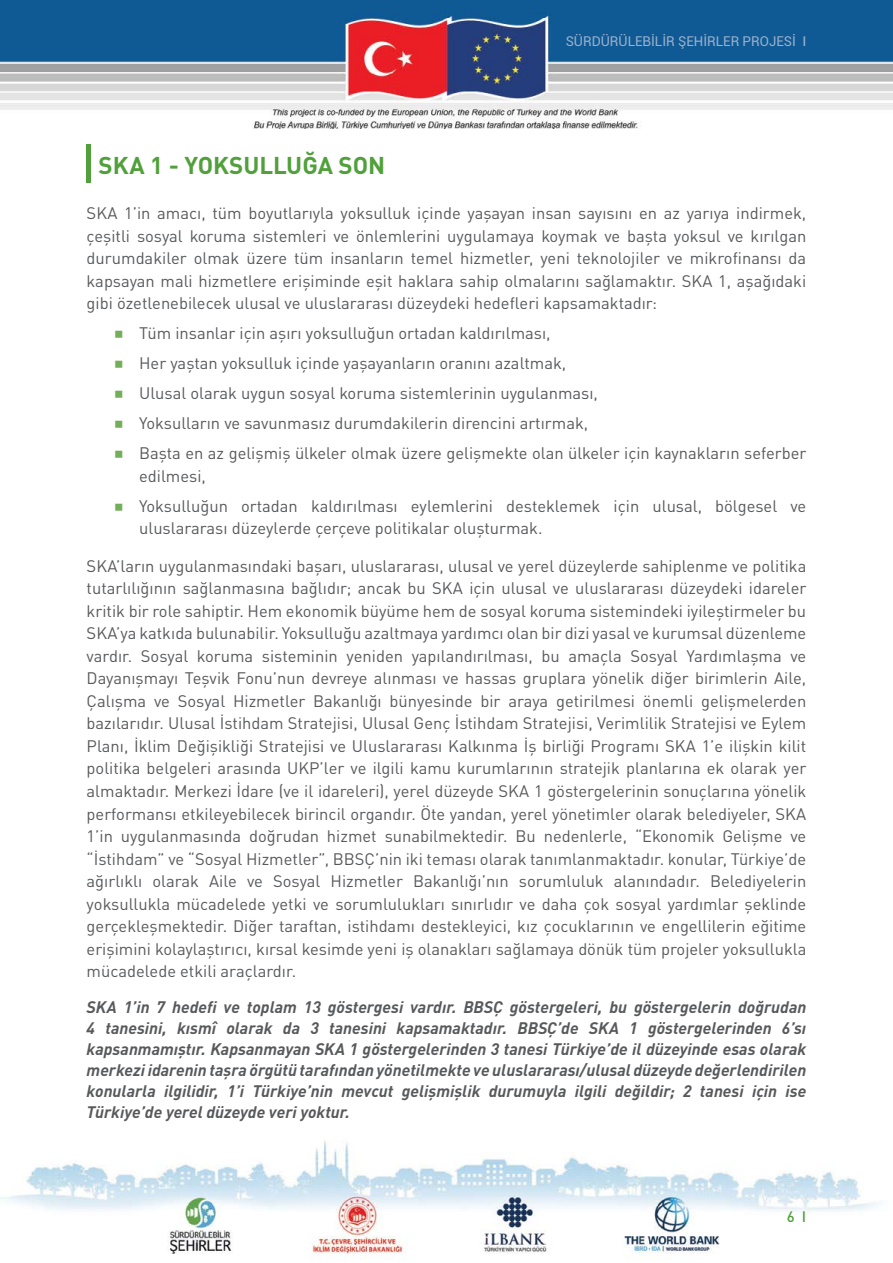
<style>
.page{position:relative;width:893px;height:1263px;background:#fff}
.page>*{position:absolute;margin:0;border:0;box-sizing:border-box;transform-origin:0 0}
.t1{font:700 24px "FFDIN";color:#51a03b}
.t2{font:16.5px/22.5px "FFDIN";color:#58595b;text-align:justify}
.t3{font:italic 700 16.5px/21px "FFDIN";color:#58595b;text-align:justify}
.t4{font:500 15px "FFDIN";color:#51a03b}
.t5{font:13.5px "Roboto";color:#9bb0cb}
.s1{font-family:"FFDIN";font-weight:500}
.s2{font-family:"Montserrat";font-size:18px;color:#73ae59}
</style>
<div class="page">
<img style="left:0;top:0;width:893px;height:129px">
<img style="left:0;top:1140px;width:881px;height:119px">
<hr style="left:87px;top:144px;width:4px;height:39px;background:#51a03b">
<p class="t5" style="left:566px;top:32px;width:242px">SÜRDÜRÜLEBİLİR ŞEHİRLER PROJESİ <span class="s1">I</span></p>
<h1 class="t1" style="left:99px;top:147px;width:288px">SKA 1 - YOKSULLUĞA SON</h1>
<p class="t2" style="left:87px;top:201px;width:721px">SKA 1’in amacı, tüm boyutlarıyla yoksulluk içinde yaşayan insan sayısını en az yarıya indirmek, çeşitli sosyal koruma sistemleri ve önlemlerini uygulamaya koymak ve başta yoksul ve kırılgan durumdakiler olmak üzere tüm insanların temel hizmetler, yeni teknolojiler ve mikrofinansı da kapsayan mali hizmetlere erişiminde eşit haklara sahip olmalarını sağlamaktır. SKA 1, aşağıdaki gibi özetlenebilecek ulusal ve uluslararası düzeydeki hedefleri kapsamaktadır:</p>
<p class="t2" style="left:114px;top:321px;width:438px"><span class="s2">■</span> Tüm insanlar için aşırı yoksulluğun ortadan kaldırılması,</p>
<p class="t2" style="left:114px;top:351px;width:454px"><span class="s2">■</span> Her yaştan yoksulluk içinde yaşayanların oranını azaltmak,</p>
<p class="t2" style="left:114px;top:381px;width:486px"><span class="s2">■</span> Ulusal olarak uygun sosyal koruma sistemlerinin uygulanması,</p>
<p class="t2" style="left:114px;top:411px;width:476px"><span class="s2">■</span> Yoksulların ve savunmasız durumdakilerin direncini artırmak,</p>
<p class="t2" style="left:139px;top:441px;width:669px;text-indent:-26px"><span class="s2">■</span> Başta en az gelişmiş ülkeler olmak üzere gelişmekte olan ülkeler için kaynakların seferber edilmesi,</p>
<p class="t2" style="left:139px;top:494px;width:669px;text-indent:-26px"><span class="s2">■</span> Yoksulluğun ortadan kaldırılması eylemlerini desteklemek için ulusal, bölgesel ve uluslararası düzeylerde çerçeve politikalar oluşturmak.</p>
<p class="t2" style="left:87px;top:554px;width:721px">SKA’ların uygulanmasındaki başarı, uluslararası, ulusal ve yerel düzeylerde sahiplenme ve politika tutarlılığının sağlanmasına bağlıdır; ancak bu SKA için ulusal ve uluslararası düzeydeki idareler kritik bir role sahiptir. Hem ekonomik büyüme hem de sosyal koruma sistemindeki iyileştirmeler bu SKA’ya katkıda bulunabilir. Yoksulluğu azaltmaya yardımcı olan bir dizi yasal ve kurumsal düzenleme vardır. Sosyal koruma sisteminin yeniden yapılandırılması, bu amaçla Sosyal Yardımlaşma ve Dayanışmayı Teşvik Fonu’nun devreye alınması ve hassas gruplara yönelik diğer birimlerin Aile, Çalışma ve Sosyal Hizmetler Bakanlığı bünyesinde bir araya getirilmesi önemli gelişmelerden bazılarıdır. Ulusal İstihdam Stratejisi, Ulusal Genç İstihdam Stratejisi, Verimlilik Stratejisi ve Eylem Planı, İklim Değişikliği Stratejisi ve Uluslararası Kalkınma İş birliği Programı SKA 1’e ilişkin kilit politika belgeleri arasında UKP’ler ve ilgili kamu kurumlarının stratejik planlarına ek olarak yer almaktadır. Merkezi İdare (ve il idareleri), yerel düzeyde SKA 1 göstergelerinin sonuçlarına yönelik performansı etkileyebilecek birincil organdır. Öte yandan, yerel yönetimler olarak belediyeler, SKA 1’in uygulanmasında doğrudan hizmet sunabilmektedir. Bu nedenlerle, “Ekonomik Gelişme ve “İstihdam” ve “Sosyal Hizmetler”, BBSÇ’nin iki teması olarak tanımlanmaktadır. konular, Türkiye’de ağırlıklı olarak Aile ve Sosyal Hizmetler Bakanlığı’nın sorumluluk alanındadır. Belediyelerin yoksullukla mücadelede yetki ve sorumlulukları sınırlıdır ve daha çok sosyal yardımlar şeklinde gerçekleşmektedir. Diğer taraftan, istihdamı destekleyici, kız çocuklarının ve engellilerin eğitime erişimini kolaylaştırıcı, kırsal kesimde yeni iş olanakları sağlamaya dönük tüm projeler yoksullukla mücadelede etkili araçlardır.</p>
<p class="t3" style="left:87px;top:995px;width:721px">SKA 1’in 7 hedefi ve toplam 13 göstergesi vardır. BBSÇ göstergeleri, bu göstergelerin doğrudan 4 tanesini, kısmî olarak da 3 tanesini kapsamaktadır. BBSÇ’de SKA 1 göstergelerinden 6’sı kapsanmamıştır. Kapsanmayan SKA 1 göstergelerinden 3 tanesi Türkiye’de il düzeyinde esas olarak merkezi idarenin taşra örgütü tarafından yönetilmekte ve uluslararası/ulusal düzeyde değerlendirilen konularla ilgilidir, 1’i Türkiye’nin mevcut gelişmişlik durumuyla ilgili değildir; 2 tanesi için ise Türkiye’de yerel düzeyde veri yoktur.</p>
<p class="t4" style="left:787px;top:1205px;width:21px">6 I</p>
</div>
